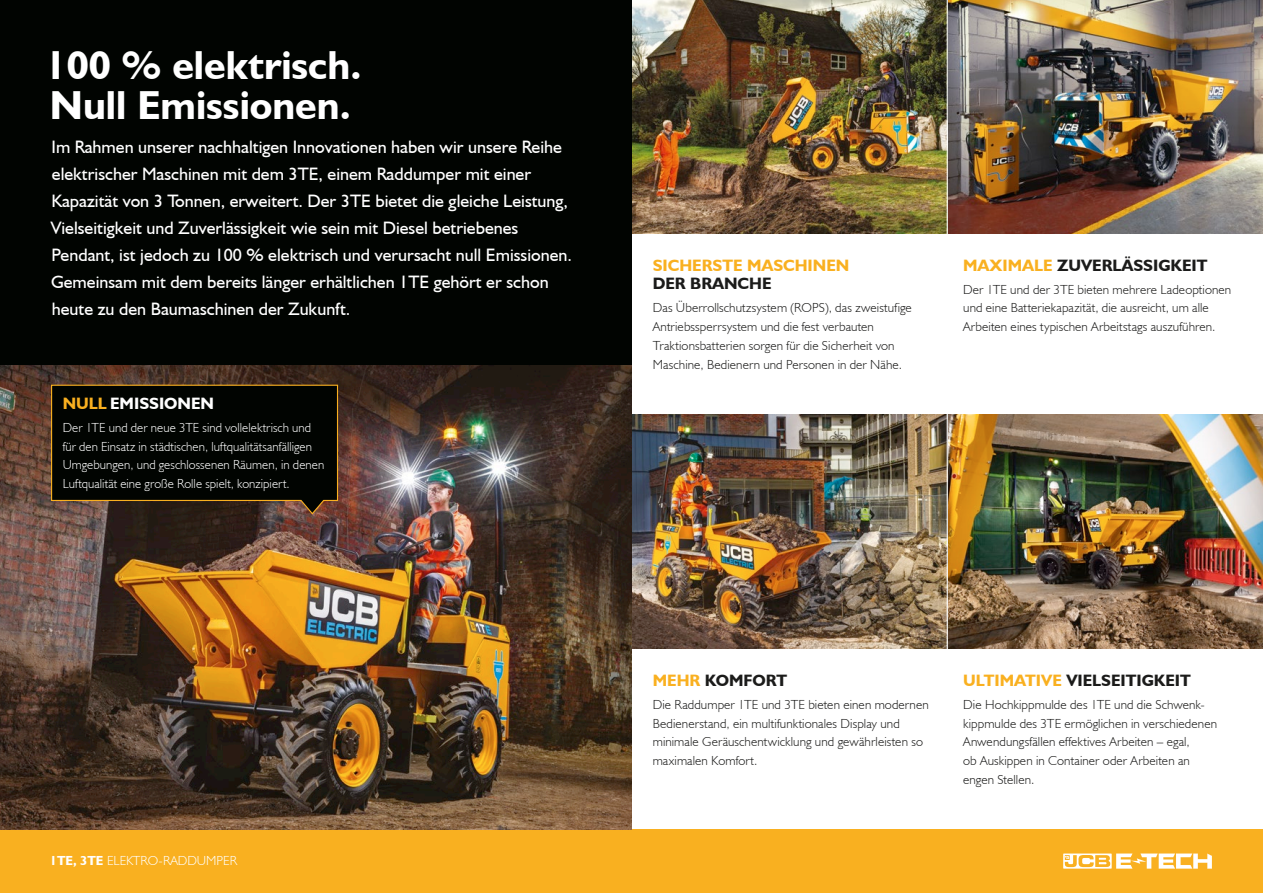
<style>
.page{position:relative;width:1263px;height:893px;background:#fff}
.page>*{position:absolute;margin:0;border:0;box-sizing:border-box;transform-origin:0 0}
.t1{font:700 40.5px/40.5px "JCB Euro";color:#fff}
.t2{font:18px/27px "JCB Euro Roman";color:#fff}
.t3{font:700 16.5px "JCB Euro";color:#1b1b1a}
.t4{font:700 16.5px "JCB Euro";color:#f9b020}
.t5{font:700 16.5px "JCB Euro";color:#fff}
.t6{font:300 13.2px/18.8px "JCB Euro";letter-spacing:.01em;color:#1b1b1a}
.t7{font:300 13.2px/18.8px "JCB Euro";letter-spacing:.005em;color:#fff}
.s1{color:#f9b020}
.s2{font-weight:700}
</style>
<div class="page">
<img style="left:948px;top:0;width:315px;height:234px">
<img style="left:948px;top:415px;width:315px;height:233px">
<img style="left:631px;top:0;width:316px;height:234px">
<img style="left:631px;top:415px;width:316px;height:233px">
<div style="left:0;top:829px;width:1263px;height:64px;background:#f9b020"></div>
<div style="left:0;top:0;width:631px;height:627px;background:#010401"></div>
<img style="left:0;top:366px;width:631px;height:463px">
<svg style="left:50px;top:384px;width:289px;height:131px"></svg>
<svg style="left:1063px;top:853px;width:149px;height:16px"></svg>
<h1 class="t1" style="left:45px;top:44px;width:318px">100 % elektrisch.<br>Null Emissionen.</h1>
<p class="t2" style="left:51px;top:133px;width:523px">Im Rahmen unserer nachhaltigen Innovationen haben wir unsere Reihe elektrischer Maschinen mit dem 3TE, einem Raddumper mit einer Kapazität von 3 Tonnen, erweitert. Der 3TE bietet die gleiche Leistung, Vielseitigkeit und Zuverlässigkeit wie sein mit Diesel betriebenes Pendant, ist jedoch zu 100 % elektrisch und verursacht null Emissionen.<br>Gemeinsam mit dem bereits länger erhältlichen 1TE gehört er schon heute zu den Baumaschinen der Zukunft.</p>
<p class="t5" style="left:63px;top:393px;width:153px"><span class="s1">NULL</span> EMISSIONEN</p>
<p class="t7" style="left:63px;top:418px;width:263px">Der 1TE und der neue 3TE sind vollelektrisch und für den Einsatz in städtischen, luftqualitätsanfälligen Umgebungen, und geschlossenen Räumen, in denen Luftqualität eine große Rolle spielt, konzipiert.</p>
<p class="t7" style="left:50px;top:851px;width:189px"><span class="s2">1TE, 3TE</span> ELEKTRO-RADDUMPER</p>
<p class="t4" style="left:653px;top:255px;width:198px">SICHERSTE MASCHINEN</p>
<p class="t3" style="left:653px;top:273px;width:120px">DER BRANCHE</p>
<p class="t6" style="left:653px;top:298px;width:261px">Das Überrollschutzsystem (ROPS), das zweistufige Antriebssperrsystem und die fest verbauten Traktionsbatterien sorgen für die Sicherheit von Maschine, Bedienern und Personen in der Nähe.</p>
<p class="t3" style="left:963px;top:255px;width:246px"><span class="s1">MAXIMALE</span> ZUVERLÄSSIGKEIT</p>
<p class="t6" style="left:963px;top:280px;width:270px">Der 1TE und der 3TE bieten mehrere Ladeoptionen und eine Batteriekapazität, die ausreicht, um alle<br>Arbeiten eines typischen Arbeitstags auszuführen.</p>
<p class="t3" style="left:653px;top:670px;width:136px"><span class="s1">MEHR</span> KOMFORT</p>
<p class="t6" style="left:653px;top:695px;width:277px">Die Raddumper 1TE und 3TE bieten einen modernen Bedienerstand, ein multifunktionales Display und minimale Geräuschentwicklung und gewährleisten so maximalen Komfort.</p>
<p class="t3" style="left:963px;top:670px;width:229px"><span class="s1">ULTIMATIVE</span> VIELSEITIGKEIT</p>
<p class="t6" style="left:963px;top:695px;width:255px">Die Hochkippmulde des 1TE und die Schwenk&shy;kippmulde des 3TE ermöglichen in verschiedenen Anwendungsfällen effektives Arbeiten – egal,<br>ob Auskippen in Container oder Arbeiten an engen Stellen.</p>
</div>
